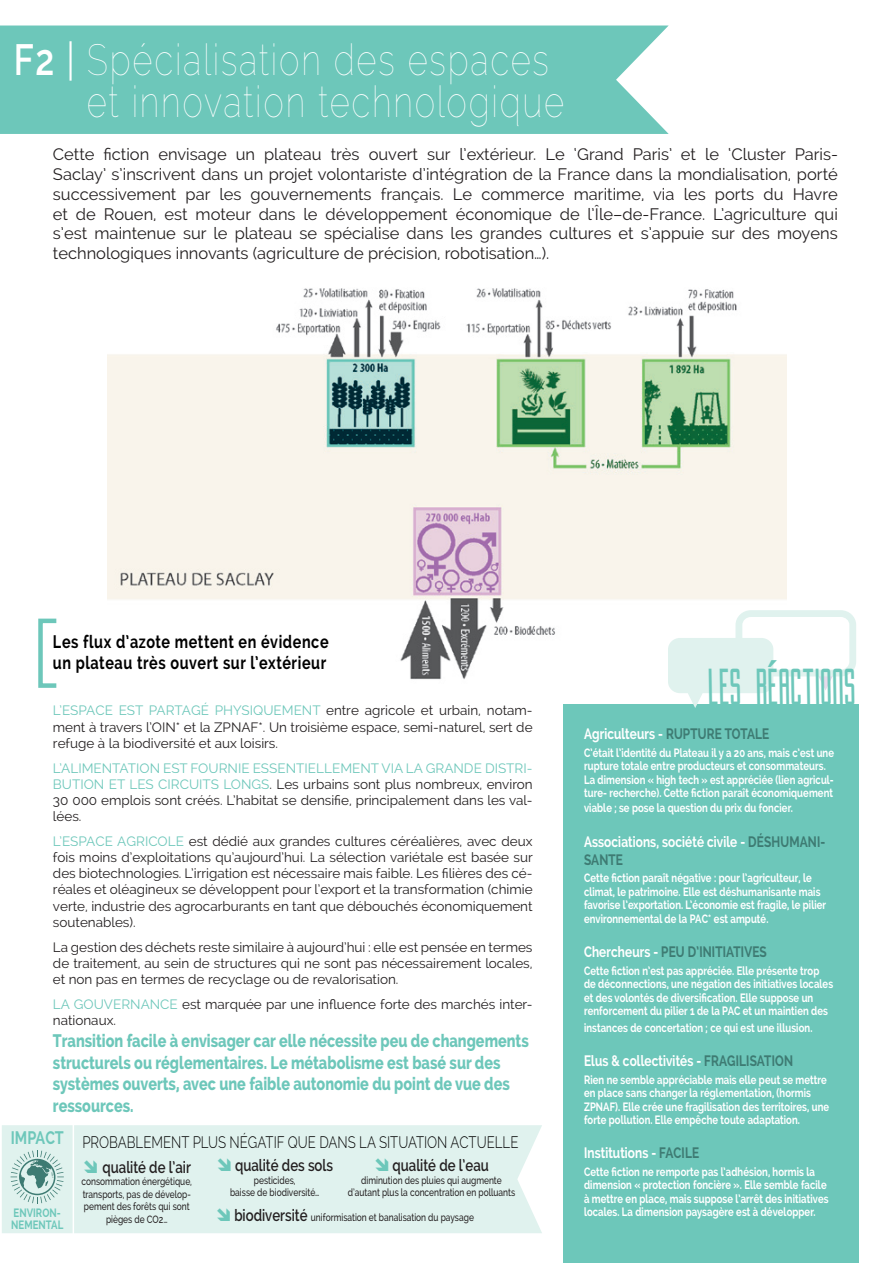
<style>
.page{position:relative;width:893px;height:1263px;background:#fff}
.page>*{position:absolute;margin:0;border:0;box-sizing:border-box;transform-origin:0 0}
.t1{font:46.5px "Gotham Nights";color:#6dc7ba;scale:.8 1}
.t2{font:100 43.5px/42px "Raleway";letter-spacing:.05em;color:#fff;scale:.8 1}
.t3{font:800 18px/21.6px "Raleway";color:#6dc7ba;scale:.8 1}
.t4{font:700 18px/21px "Raleway";letter-spacing:.04em;color:#000;scale:.8 1}
.t5{font:700 18px "Raleway";color:#6dc7ba;scale:.8 1}
.t6{font:16.5px/19.8px "Raleway";color:#231f20;text-align:justify}
.t7{font:300 16.5px "Raleway";color:#000;scale:.8 1}
.t8{font:600 16.5px "Raleway";color:#231f20;scale:.8 1}
.t9{font:700 15px/18px "Raleway";color:#fff;scale:.8 1}
.t10{font:700 15px "Raleway";color:#3e7b73;scale:.8 1}
.t11{font:13.5px/16.2px "Raleway";color:#231f20;text-align:justify}
.t12{font:13.5px "Raleway";color:#6dc7ba}
.t13{font:700 12px/13.5px "Raleway";letter-spacing:-.025em;color:#fff;scale:.8 1}
.t14{font:700 12px/13.5px "Raleway";color:#fff;scale:.8 1}
.t15{font:700 12px/12px "Raleway";color:#6dc7ba;scale:.8 1}
.t16{font:500 10.5px/12.6px "Raleway";color:#231f20;text-align:center;scale:.8 1}
.s1{font-weight:600}
.s2{font-weight:400}
.s3{font-weight:600;font-size:16.5px}
.s4{color:#3e7b73}
.s5{color:#fff}
</style>
<div class="page">
<div style="left:2px;top:1125px;width:540px;height:108px;background:#e0f2ee"></div>
<div style="left:0;top:26px;width:669px;height:108px;background:#6dc7ba"></div>
<div style="left:563px;top:705px;width:295px;height:558px;background:#6dc7ba"></div>
<img style="left:107px;top:288px;width:680px;height:392px">
<div style="left:38px;top:619px;width:21px;height:69px;border:4px solid #6dc7ba"></div>
<svg style="left:668px;top:610px;width:188px;height:98px"></svg>
<svg style="left:11px;top:1150px;width:53px;height:53px;background:#b5d2cd"></svg>
<hr style="left:73px;top:1109px;width:1px;height:128px;background:#fff">
<svg style="left:84px;top:1159px;width:13px;height:13px"></svg>
<svg style="left:218px;top:1158px;width:13px;height:13px"></svg>
<svg style="left:217px;top:1208px;width:13px;height:13px"></svg>
<svg style="left:375px;top:1158px;width:13px;height:13px"></svg>
<h2 class="t2" style="left:87px;top:38px;width:598px;text-indent:-73px"><span class="s1">F2</span> <span class="s2">|</span> Spécialisation des espaces et innovation technologique</h2>
<p class="t6" style="left:53px;top:144px;width:786px">Cette fiction envisage un plateau très ouvert sur l’extérieur. Le ‘Grand Paris’ et le ‘Cluster Paris-Saclay’ s’inscrivent dans un projet volontariste d’intégration de la France dans la mondialisation, porté successivement par les gouvernements français. Le commerce maritime, via les ports du Havre et de Rouen, est moteur dans le développement économique de l’Île–de-France. L’agriculture qui s’est maintenue sur le plateau se spécialise dans les grandes cultures et s’appuie sur des moyens technologiques innovants (agriculture de précision, robotisation…).</p>
<h3 class="t4" style="left:53px;top:632px;width:346px">Les flux d’azote mettent en évidence un plateau très ouvert sur l’extérieur</h3>
<p class="t12" style="left:53px;top:703px;width:19px">L’espace</p>
<p class="t12" style="left:119px;top:703px;width:9px">est</p>
<p class="t12" style="left:149px;top:703px;width:10px">partagé</p>
<p class="t12" style="left:215px;top:703px;width:10px">physiquement</p>
<p class="t11" style="left:53px;top:702px;width:481px;text-indent:273px">entre agricole et urbain, notam&shy;ment à travers l’OIN* et la ZPNAF*. Un troisième espace, semi-naturel, sert de refuge à la biodiversité et aux loisirs.</p>
<p class="t12" style="left:53px;top:760px;width:18px">L’alimentation</p>
<p class="t12" style="left:163px;top:760px;width:9px">est</p>
<p class="t12" style="left:191px;top:760px;width:10px">fournie</p>
<p class="t12" style="left:253px;top:760px;width:10px">essentiellement</p>
<p class="t12" style="left:382px;top:760px;width:9px">via</p>
<p class="t12" style="left:406px;top:760px;width:31px">la grande</p>
<p class="t12" style="left:485px;top:760px;width:8px">distri</p>
<p class="t12" style="left:527px;top:760px;width:7px">-</p>
<p class="t12" style="left:53px;top:776px;width:10px">bution</p>
<p class="t12" style="left:109px;top:776px;width:30px">et les</p>
<p class="t12" style="left:158px;top:776px;width:9px">circuits</p>
<p class="t12" style="left:223px;top:776px;width:10px">longs</p>
<p class="t11" style="left:53px;top:776px;width:481px;text-indent:217px">. Les urbains sont plus nombreux, environ 30 000 emplois sont créés. L’habitat se densifie, principalement dans les val&shy;lées.</p>
<p class="t12" style="left:53px;top:833px;width:19px">L’espace</p>
<p class="t12" style="left:117px;top:833px;width:10px">agricole</p>
<p class="t11" style="left:53px;top:833px;width:481px;text-indent:136px">est dédié aux grandes cultures céréalières, avec deux fois moins d’exploitations qu’aujourd’hui. La sélection variétale est basée sur des biotechnologies. L’irrigation est nécessaire mais faible. Les filières des cé&shy;réales et oléagineux se développent pour l’export et la transformation (chimie verte, industrie des agrocarburants en tant que débouchés économiquement soutenables).</p>
<p class="t11" style="left:53px;top:939px;width:481px">La gestion des déchets reste similaire à aujourd’hui : elle est pensée en termes de traitement, au sein de structures qui ne sont pas nécessairement locales, et non pas en termes de recyclage ou de revalorisation.</p>
<p class="t12" style="left:53px;top:996px;width:32px">La gouvernance</p>
<p class="t11" style="left:182px;top:996px;width:352px">est marquée par une influence forte des marchés inter-</p>
<p class="t11" style="left:53px;top:1012px;width:65px">nationaux.</p>
<h3 class="t3" style="left:53px;top:1030px;width:596px">Transition facile à envisager car elle nécessite peu de changements structurels ou réglementaires. Le métabolisme est basé sur des systèmes ouverts, avec une faible autonomie du point de vue des ressources.</h3>
<h3 class="t5" style="left:11px;top:1127px;width:68px">Impact</h3>
<h3 class="t7" style="left:82px;top:1133px;width:547px">PROBABLEMENT PLUS N ÉGATIF QUE DANS LA SITUATION ACTUELLE</h3>
<h3 class="t8" style="left:102px;top:1157px;width:112px">qualité de l’air</h3>
<p class="t16" style="left:82px;top:1175px;width:140px">consommation énergétique, transports, pas de dévelop&shy;pement des forêts qui sont pièges de CO2…</p>
<h3 class="t8" style="left:235px;top:1156px;width:124px">qualité des sols</h3>
<p class="t16" style="left:230px;top:1174px;width:113px">pesticides,<br>baisse de biodiversité…</p>
<p class="t16" style="left:234px;top:1211px;width:301px"><span class="s3">biodiversité</span> uniformisation et banalisation du paysage</p>
<h3 class="t8" style="left:393px;top:1156px;width:122px">qualité de l’eau</h3>
<p class="t16" style="left:348px;top:1174px;width:211px">diminution des pluies qui augmente d’autant plus la concentration en polluants</p>
<p class="t15" style="left:11px;top:1207px;width:63px">environ&shy;nemental</p>
<h1 class="t1" style="left:709px;top:660px;width:103px">LES RéACTIONS</h1>
<p class="t9" style="left:584px;top:725px;width:234px">Agriculteurs - <span class="s4">Rupture totale</span></p>
<p class="t13" style="left:584px;top:746px;width:314px">C’était l’identité du Plateau il y a 20 ans, mais c’est une rupture totale entre producteurs et consommateurs.<br>La dimension « high tech » est appréciée (lien agricul&shy;ture- recherche). Cette fiction paraît économiquement</p>
<p class="t13" style="left:584px;top:801px;width:263px">viable ; se pose la question du prix du foncier.</p>
<p class="t9" style="left:584px;top:832px;width:304px">Associations, société civile - <span class="s4">Déshumani&shy;sante</span></p>
<p class="t13" style="left:584px;top:871px;width:305px">Cette fiction paraît négative : pour l’agriculteur, le climat, le patrimoine. Elle est déshumanisante mais favorise l’exportation. L’économie est fragile, le pilier environnemental de la PAC* est amputé.</p>
<p class="t10" style="left:584px;top:943px;width:231px"><span class="s5">Chercheurs -</span> Peu d’initiatives</p>
<p class="t13" style="left:584px;top:964px;width:313px">Cette fiction n’est pas appréciée. Elle présente trop de déconnections, une négation des initiatives locales et des volontés de diversification. Elle suppose un renforcement du pilier 1 de la PAC et un maintien des</p>
<p class="t13" style="left:584px;top:1021px;width:287px">instances de concertation ; ce qui est une illusion.</p>
<p class="t9" style="left:584px;top:1051px;width:263px">Elus &amp; collectivités - <span class="s4">Fragilisation</span></p>
<p class="t14" style="left:584px;top:1072px;width:308px">Rien ne semble appréciable mais elle peut se mettre en place sans changer la réglementation, (hormis ZPNAF). Elle crée une fragilisation des territoires, une forte pollution. Elle empêche toute adaptation.</p>
<p class="t9" style="left:584px;top:1144px;width:146px">I nstitutions - <span class="s4">Facile</span></p>
<p class="t13" style="left:584px;top:1165px;width:308px">Cette fiction ne remporte pas l’adhésion, hormis la dimension « protection foncière ». Elle semble facile à mettre en place, mais suppose l’arrêt des initiatives locales. La dimension paysagère est à développer.</p>
</div>
